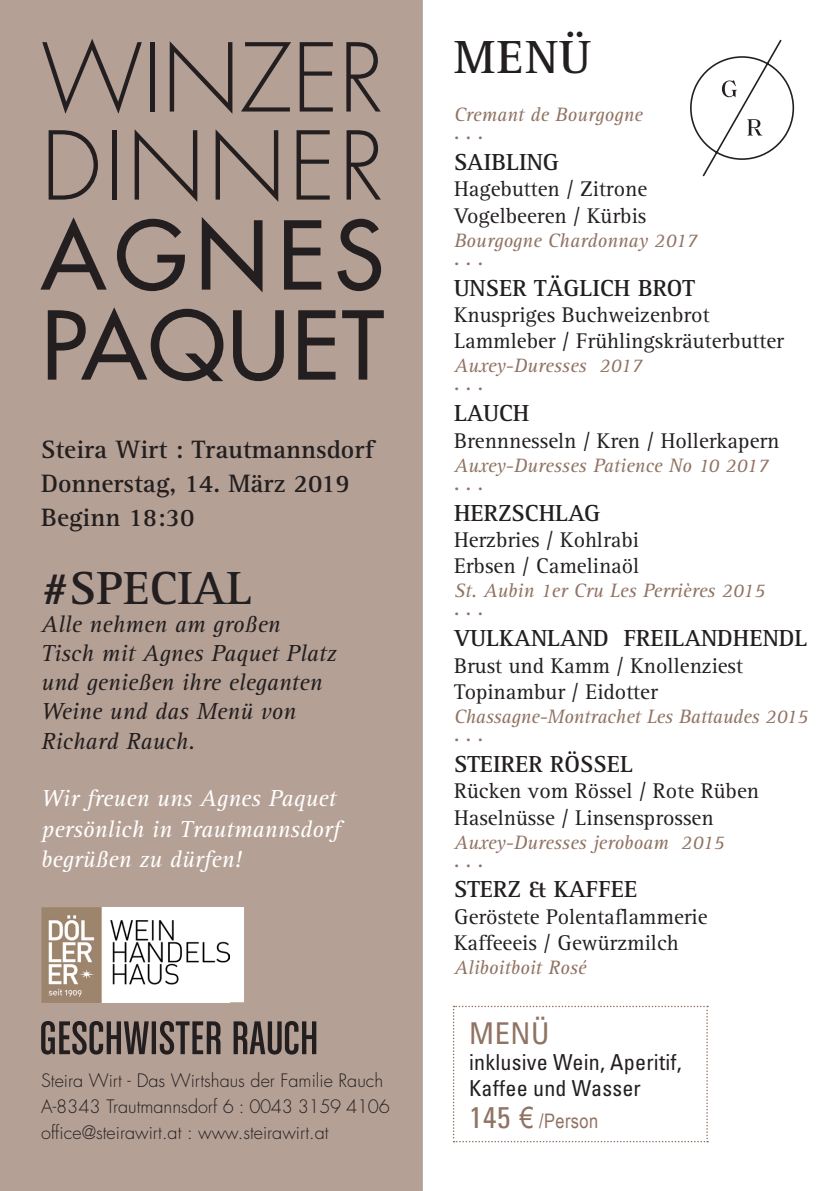
<style>
.page{position:relative;width:840px;height:1191px;background:#fff}
.page>*{position:absolute;margin:0;border:0;box-sizing:border-box;transform-origin:0 0}
.t1{font:300 92px/88px "Futura CE";letter-spacing:.02em;color:#231f20}
.t2{font:500 92px/90px "Futura CE";letter-spacing:.025em;color:#231f20}
.t3{font:700 48px "Rotis Serif";color:#231f20}
.t4{font:condensed 30px "Univers";color:#907363}
.t5{font:700 26px/34px "Rotis Serif";color:#231f20}
.t6{font:italic 24px/29.2px "Rotis Serif";color:#231f20}
.t7{font:700 24px "Rotis Serif";color:#231f20}
.t8{font:italic 24px/30px "Rotis Serif";color:#fff}
.t9{font:22px/26.4px "Rotis Serif";color:#231f20}
.t10{font:condensed 22px/26px "Univers";letter-spacing:.01em;color:#231f20}
.t11{font:22px "Rotis Semi Serif";color:#907363}
.t12{font:italic 20px "Rotis Serif";color:#907363}
.t13{font:20px "Arial Narrow";letter-spacing:.02em;color:#907363}
.t14{font:300 18px/26px "Futura CE";color:#231f20}
.s1{font-family:"Univers";font-stretch:condensed;font-size:30px}
.s2{font-size:30px}
</style>
<div class="page">
<div style="left:0;top:0;width:422px;height:1191px;background:#b5a095"></div>
<svg style="left:41px;top:1021px;width:275px;height:33px;background:#70635d"></svg>
<svg style="left:452px;top:1005px;width:255px;height:137px"></svg>
<svg style="left:690px;top:39px;width:104px;height:138px"></svg>
<div style="left:41px;top:907px;width:203px;height:95px;background:#fff"></div>
<img style="left:41px;top:907px;width:188px;height:95px">
<h1 class="t1" style="left:41px;top:35px;width:344px">WINZER<br>DINNER</h1>
<h1 class="t2" style="left:41px;top:207px;width:344px">AGNES<br>PAQUET</h1>
<p class="t5" style="left:41px;top:432px;width:334px">Steira Wirt : Trautmannsdorf<br>Donnerstag, 14. März 2019<br>Beginn 18:30</p>
<h2 class="t3" style="left:41px;top:559px;width:212px">#SPECIAL</h2>
<p class="t6" style="left:41px;top:610px;width:297px">Alle nehmen am großen<br>Tisch mit Agnes Paquet Platz und genießen ihre eleganten<br>Weine und das Menü von<br>Richard Rauch.</p>
<p class="t8" style="left:41px;top:784px;width:300px">Wir freuen uns Agnes Paquet persönlich in Trautmannsdorf begrüßen zu dürfen!</p>
<p class="t14" style="left:41px;top:1067px;width:350px">Steira Wirt - Das Wirtshaus der Familie Rauch<br>A-8343 Trautmannsdorf 6 : 0043 3159 4106 office@steirawirt.at : www.steirawirt.at</p>
<h2 class="t3" style="left:454px;top:29px;width:138px">MENÜ</h2>
<p class="t12" style="left:454px;top:103px;width:190px">Cremant de Bourgogne</p>
<p class="t11" style="left:454px;top:119px;width:30px">. . .</p>
<p class="t7" style="left:454px;top:148px;width:106px">SAIBLING</p>
<p class="t9" style="left:454px;top:176px;width:194px">Hagebutten / Zitrone<br>Vogelbeeren / Kürbis</p>
<p class="t12" style="left:454px;top:229px;width:245px">Bourgogne Chardonnay 2017</p>
<p class="t11" style="left:454px;top:244px;width:30px">. . .</p>
<p class="t7" style="left:454px;top:273px;width:242px">UNSER TÄGLICH BROT</p>
<p class="t9" style="left:454px;top:302px;width:331px">Knuspriges Buchweizenbrot<br>Lammleber / Frühlingskräuterbutter</p>
<p class="t12" style="left:454px;top:355px;width:190px">Auxey-Duresses 2017</p>
<p class="t11" style="left:454px;top:370px;width:30px">. . .</p>
<p class="t7" style="left:454px;top:399px;width:77px">LAUCH</p>
<p class="t9" style="left:454px;top:428px;width:327px">Brennnesseln / Kren / Hollerkapern</p>
<p class="t12" style="left:454px;top:454px;width:316px">Auxey-Duresses Patience No 10 2017</p>
<p class="t11" style="left:454px;top:469px;width:30px">. . .</p>
<p class="t7" style="left:454px;top:498px;width:147px">HERZSCHLAG</p>
<p class="t9" style="left:454px;top:527px;width:187px">Herzbries / Kohlrabi<br>Erbsen / Camelinaöl</p>
<p class="t12" style="left:454px;top:579px;width:312px">St. Aubin 1er Cru Les Perrières 2015</p>
<p class="t11" style="left:454px;top:595px;width:30px">. . .</p>
<p class="t7" style="left:454px;top:624px;width:354px">VULKANLAND FREILANDHENDL</p>
<p class="t9" style="left:454px;top:652px;width:290px">Brust und Kamm / Knollenziest<br>Topinambur / Eidotter</p>
<p class="t12" style="left:454px;top:705px;width:355px">Chassagne-Montrachet Les Battaudes 2015</p>
<p class="t11" style="left:454px;top:720px;width:30px">. . .</p>
<p class="t7" style="left:454px;top:749px;width:180px">STEIRER RÖSSEL</p>
<p class="t9" style="left:454px;top:778px;width:306px">Rücken vom Rössel / Rote Rüben<br>Haselnüsse / Linsensprossen</p>
<p class="t12" style="left:454px;top:831px;width:272px">Auxey-Duresses jeroboam 2015</p>
<p class="t11" style="left:454px;top:846px;width:30px">. . .</p>
<p class="t7" style="left:454px;top:875px;width:185px">STERZ &amp; KAFFEE</p>
<p class="t9" style="left:454px;top:904px;width:255px">Geröstete Polentaflammerie<br>Kaffeeeis / Gewürzmilch</p>
<p class="t12" style="left:454px;top:956px;width:134px">Aliboitboit Rosé</p>
<h3 class="t4" style="left:469px;top:1014px;width:82px">MENÜ</h3>
<p class="t10" style="left:469px;top:1048px;width:214px">inklusive Wein, Aperitif,<br>Kaffee und Wasser</p>
<p class="t13" style="left:469px;top:1106px;width:130px"><span class="s1">145</span> <span class="s2">€</span> /Person</p>
</div>
